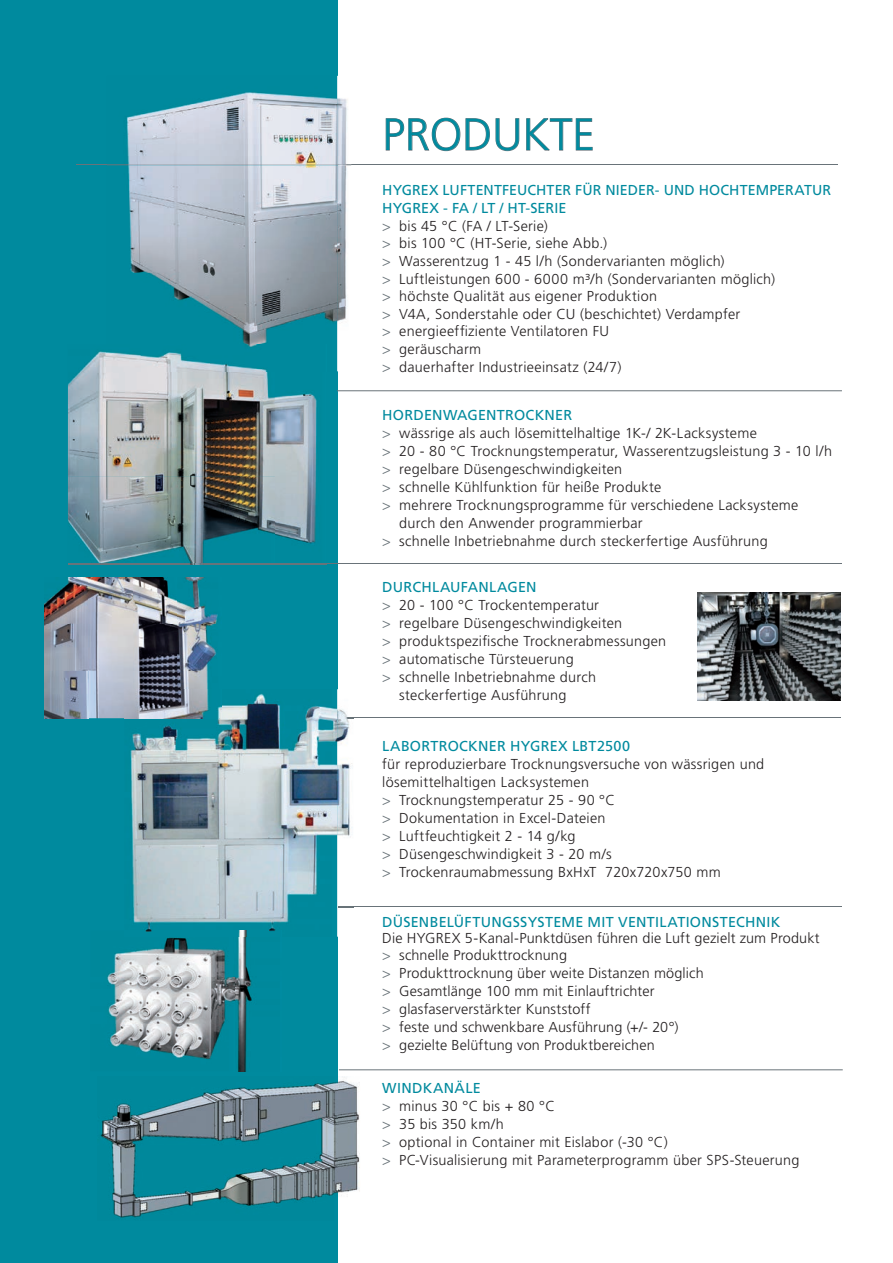
<style>
.page{position:relative;width:893px;height:1263px;background:#fff}
.page>*{position:absolute;margin:0;border:0;box-sizing:border-box;transform-origin:0 0}
.t1{font:300 45px "Frutiger";color:#008a9e}
.t2{font:300 14.4px/18px "Frutiger";letter-spacing:.02em;color:#231f20}
.t3{font:14.4px "Frutiger";letter-spacing:.02em;color:#008a9e}
.s1{font-weight:400;color:#008a9e}
.s2{color:#697379}
</style>
<div class="page">
<div style="left:0;top:0;width:337px;height:1263px;background:#008a9e"></div>
<svg style="left:385px;top:117px;width:135px;height:34px"></svg>
<svg style="left:526px;top:118px;width:67px;height:33px"></svg>
<hr style="left:77px;top:165px;width:761px;height:1px;background:#697379">
<hr style="left:338px;top:906px;width:504px;height:1px;background:#697379">
<hr style="left:337px;top:390px;width:505px;height:1px;background:#697379">
<hr style="left:68px;top:563px;width:774px;height:1px;background:#697379">
<hr style="left:337px;top:717px;width:504px;height:1px;background:#697379">
<hr style="left:339px;top:1069px;width:504px;height:1px;background:#697379">
<img style="left:107px;top:937px;width:127px;height:122px">
<img style="left:234px;top:937px;width:18px;height:134px">
<img style="left:697px;top:592px;width:144px;height:108px">
<img style="left:100px;top:1077px;width:260px;height:143px">
<img style="left:107px;top:76px;width:244px;height:295px">
<img style="left:107px;top:165px;width:244px;height:1px">
<img style="left:68px;top:351px;width:207px;height:212px">
<img style="left:275px;top:393px;width:42px;height:151px">
<img style="left:107px;top:345px;width:219px;height:26px">
<img style="left:45px;top:578px;width:173px;height:93px">
<img style="left:45px;top:671px;width:88px;height:47px">
<img style="left:133px;top:671px;width:75px;height:18px">
<img style="left:124px;top:689px;width:229px;height:248px">
<svg style="left:338px;top:906px;width:15px;height:1px"></svg>
<svg style="left:337px;top:717px;width:16px;height:1px"></svg>
<img style="left:124px;top:930px;width:158px;height:7px">
<img style="left:124px;top:689px;width:98px;height:29px">
<h1 class="t1" style="left:382px;top:109px;width:214px">PRODUKTE</h1>
<p class="t2" style="left:382px;top:181px;width:451px"><span class="s1">HYGREX LUFTENTFEUCHTER FÜR NIEDER- UND HOCHTEMPERATUR HYGREX - FA / LT / HT-SERIE<br></span><span class="s2">&gt;</span> bis 45 °C (FA / LT-Serie)<br><span class="s2">&gt;</span> bis 100 °C (HT-Serie, siehe Abb.)<br><span class="s2">&gt;</span> Wasserentzug 1 - 45 l/h (Sondervarianten möglich)<br><span class="s2">&gt;</span> Luftleistungen 600 - 6000 m³/h (Sondervarianten möglich)<br><span class="s2">&gt;</span> höchste Qualität aus eigener Produktion<br><span class="s2">&gt;</span> V4A, Sonderstahle oder CU (beschichtet) Verdampfer<br><span class="s2">&gt;</span> energieeffiziente Ventilatoren FU<br><span class="s2">&gt;</span> geräuscharm<br><span class="s2">&gt;</span> dauerhafter Industrieeinsatz (24/7)</p>
<p class="t3" style="left:382px;top:406px;width:191px">HORDENWAGENTROCKNER</p>
<p class="t2" style="left:382px;top:424px;width:376px"><span class="s2">&gt;</span> wässrige als auch lösemittelhaltige 1K-/ 2K-Lacksysteme</p>
<p class="t2" style="left:382px;top:442px;width:451px"><span class="s2">&gt;</span> 20 - 80 °C Trocknungstemperatur, Wasserentzugsleistung 3 - 10 l/h</p>
<p class="t2" style="left:382px;top:460px;width:241px"><span class="s2">&gt;</span> regelbare Düsengeschwindigkeiten</p>
<p class="t2" style="left:382px;top:478px;width:281px"><span class="s2">&gt;</span> schnelle Kühlfunktion für heiße Produkte</p>
<p class="t2" style="left:382px;top:496px;width:418px"><span class="s2">&gt;</span> mehrere Trocknungsprogramme für verschiedene Lacksysteme</p>
<p class="t2" style="left:399px;top:514px;width:245px">durch den Anwender programmierbar</p>
<p class="t2" style="left:382px;top:532px;width:387px"><span class="s2">&gt;</span> schnelle Inbetriebnahme durch steckerfertige Ausführung</p>
<p class="t3" style="left:382px;top:579px;width:156px">DURCHLAUFANLAGEN</p>
<p class="t2" style="left:382px;top:596px;width:218px"><span class="s2">&gt;</span> 20 - 100 °C Trockentemperatur</p>
<p class="t2" style="left:382px;top:614px;width:241px"><span class="s2">&gt;</span> regelbare Düsengeschwindigkeiten</p>
<p class="t2" style="left:382px;top:632px;width:286px"><span class="s2">&gt;</span> produktspezifische Trocknerabmessungen</p>
<p class="t2" style="left:382px;top:650px;width:193px"><span class="s2">&gt;</span> automatische Türsteuerung</p>
<p class="t2" style="left:382px;top:668px;width:215px"><span class="s2">&gt;</span> schnelle Inbetriebnahme durch</p>
<p class="t2" style="left:399px;top:686px;width:169px">steckerfertige Ausführung</p>
<p class="t3" style="left:382px;top:738px;width:249px">LABORTROCKNER HYGREX LBT2500</p>
<p class="t2" style="left:382px;top:755px;width:384px">für reproduzierbare Trocknungsversuche von wässrigen und lösemittelhaltigen Lacksystemen<br><span class="s2">&gt;</span> Trocknungstemperatur 25 - 90 °C<br><span class="s2">&gt;</span> Dokumentation in Excel-Dateien<br><span class="s2">&gt;</span> Luftfeuchtigkeit 2 - 14 g/kg<br><span class="s2">&gt;</span> Düsengeschwindigkeit 3 - 20 m/s<br><span class="s2">&gt;</span> Trockenraumabmessung BxHxT 720x720x750 mm</p>
<p class="t3" style="left:382px;top:913px;width:400px">DÜSENBELÜFTUNGSSYSTEME MIT VENTILATIONSTECHNIK</p>
<p class="t2" style="left:382px;top:930px;width:439px;line-height:16.5px">Die HYGREX 5-Kanal-Punktdüsen führen die Luft gezielt zum Produkt <span class="s2">&gt;</span> schnelle Produkttrocknung</p>
<p class="t2" style="left:382px;top:964px;width:323px"><span class="s2">&gt;</span> Produkttrocknung über weite Distanzen möglich <span class="s2">&gt;</span> Gesamtlänge 100 mm mit Einlauftrichter<br><span class="s2">&gt;</span> glasfaserverstärkter Kunststoff<br><span class="s2">&gt;</span> feste und schwenkbare Ausführung (+/- 20°)<br><span class="s2">&gt;</span> gezielte Belüftung von Produktbereichen</p>
<p class="t2" style="left:382px;top:1079px;width:419px"><span class="s1">WINDKANÄLE<br></span><span class="s2">&gt;</span> minus 30 °C bis + 80 °C<br><span class="s2">&gt;</span> 35 bis 350 km/h<br><span class="s2">&gt;</span> optional in Container mit Eislabor (-30 °C)<br><span class="s2">&gt;</span> PC-Visualisierung mit Parameterprogramm über SPS-Steuerung</p>
</div>
